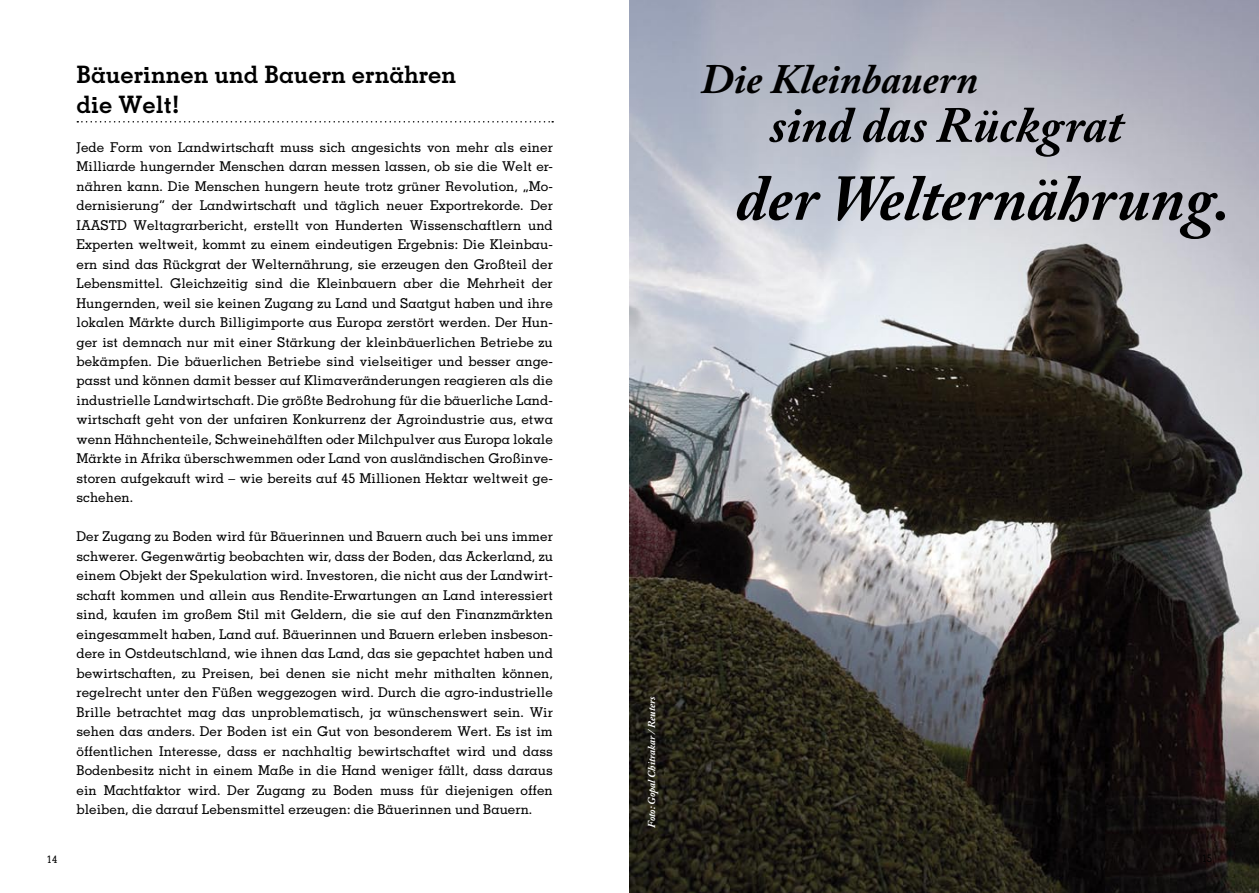
<style>
.page{position:relative;width:1259px;height:893px;background:#fff}
.page>*{position:absolute;margin:0;border:0;box-sizing:border-box;transform-origin:0 0}
.t1{font:italic 700 64.65px "Adobe Caslon Pro";color:#000}
.t2{font:italic 700 50.25px "Adobe Caslon Pro";color:#000}
.t3{font:italic 700 41.55px "Adobe Caslon Pro";color:#000}
.t4{font:700 24px/29.2px "Gruene Memphis Std";color:#000}
.t5{font:500 13.5px/19.5px "Gruene Memphis Std";color:#000;text-align:justify}
.t6{font:italic 700 10.5px "Adobe Caslon Pro";color:#fff}
.t7{font:500 10.5px "Gruene Memphis Std";color:#000}
</style>
<div class="page">
<img style="left:629px;top:0;width:630px;height:893px">
<svg style="left:77px;top:121px;width:476px;height:2px"></svg>
<h3 class="t4" style="left:77px;top:60px;width:381px">Bäuerinnen und Bauern ernähren die Welt!</h3>
<p class="t5" style="left:77px;top:137px;width:478px">Jede Form von Landwirtschaft muss sich angesichts von mehr als einer Milliarde hungernder Menschen daran messen lassen, ob sie die Welt er&shy;nähren kann. Die Menschen hungern heute trotz grüner Revolution, „Mo&shy;dernisierung“ der Landwirtschaft und täglich neuer Exportrekorde. Der IAASTD Weltagrarbericht, erstellt von Hunderten Wissenschaftlern und Experten weltweit, kommt zu einem eindeutigen Ergebnis: Die Kleinbau&shy;ern sind das Rückgrat der Welternährung, sie erzeugen den Großteil der Lebensmittel. Gleichzeitig sind die Kleinbauern aber die Mehrheit der Hungernden, weil sie keinen Zugang zu Land und Saatgut haben und ihre lokalen Märkte durch Billigimporte aus Europa zerstört werden. Der Hun&shy;ger ist demnach nur mit einer Stärkung der kleinbäuerlichen Betriebe zu bekämpfen. Die bäuerlichen Betriebe sind vielseitiger und besser ange&shy;passt und können damit besser auf Klimaveränderungen reagieren als die industrielle Landwirtschaft. Die größte Bedrohung für die bäuerliche Land&shy;wirtschaft geht von der unfairen Konkurrenz der Agroindustrie aus, etwa wenn Hähnchenteile, Schweinehälften oder Milchpulver aus Europa lokale Märkte in Afrika überschwemmen oder Land von ausländischen Großinve&shy;storen aufgekauft wird – wie bereits auf 45 Millionen Hektar weltweit ge&shy;schehen.</p>
<p class="t5" style="left:77px;top:527px;width:478px">Der Zugang zu Boden wird für Bäuerinnen und Bauern auch bei uns immer schwerer. Gegenwärtig beobachten wir, dass der Boden, das Ackerland, zu einem Objekt der Spekulation wird. Investoren, die nicht aus der Landwirt&shy;schaft kommen und allein aus Rendite-Erwartungen an Land interessiert sind, kaufen im großem Stil mit Geldern, die sie auf den Finanzmärkten eingesammelt haben, Land auf. Bäuerinnen und Bauern erleben insbeson&shy;dere in Ostdeutschland, wie ihnen das Land, das sie gepachtet haben und bewirtschaften, zu Preisen, bei denen sie nicht mehr mithalten können, regelrecht unter den Füßen weggezogen wird. Durch die agro-industrielle Brille betrachtet mag das unproblematisch, ja wünschenswert sein. Wir sehen das anders. Der Boden ist ein Gut von besonderem Wert. Es ist im öffentlichen Interesse, dass er nachhaltig bewirtschaftet wird und dass Bodenbesitz nicht in einem Maße in die Hand weniger fällt, dass daraus ein Machtfaktor wird. Der Zugang zu Boden muss für diejenigen offen bleiben, die darauf Lebensmittel erzeugen: die Bäuerinnen und Bauern.</p>
<h3 class="t3" style="left:701px;top:54px;width:279px">Die Kleinbauern</h3>
<h2 class="t2" style="left:770px;top:95px;width:355px">sind das Rückgrat</h2>
<h1 class="t1" style="left:736px;top:160px;width:496px">der Welternährung.</h1>
<p class="t6" style="left:645px;top:828px;width:133px;rotate:-90deg">Foto: Gopal Chitrakar /Reuters</p>
<p class="t7" style="left:47px;top:852px;width:12px">14</p>
<p class="t7" style="left:1201px;top:852px;width:12px">15</p>
</div>
